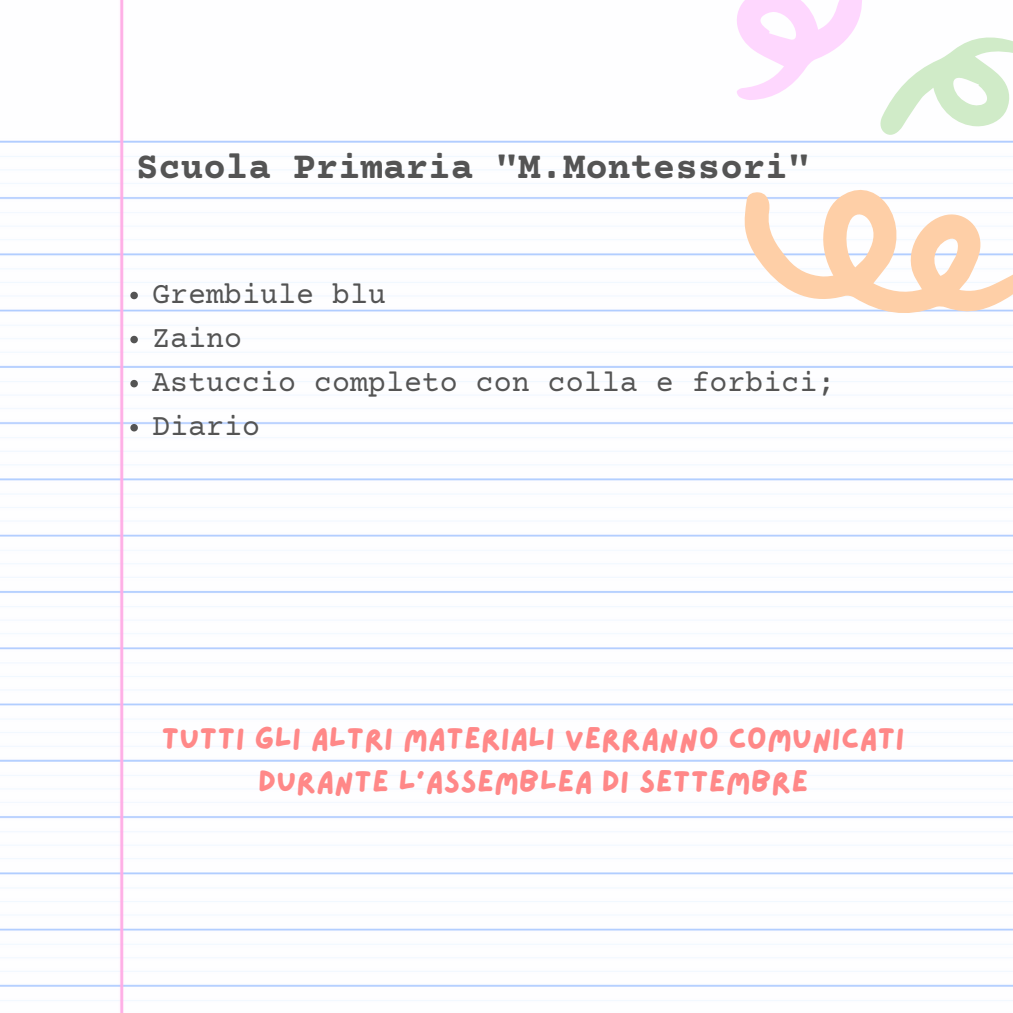
<style>
.page{position:relative;width:1013px;height:1013px;background:#fff}
.page>*{position:absolute;margin:0;border:0;box-sizing:border-box;transform-origin:0 0}
.t1{font:700 37.5px "Courier Prime";color:#545454}
.t2{font:31.25px/43.1px "Lazydog";color:#f88;text-align:center}
.t3{font:30px "Courier Prime";color:#545454}
</style>
<div class="page">
<img style="left:0;top:0;width:1012px;height:1012px">
<svg style="left:130px;top:292px;width:8px;height:7px"></svg>
<svg style="left:130px;top:336px;width:8px;height:7px"></svg>
<svg style="left:130px;top:380px;width:8px;height:7px"></svg>
<svg style="left:130px;top:424px;width:8px;height:7px"></svg>
<svg style="left:714px;top:186px;width:298px;height:221px"></svg>
<svg style="left:689px;top:0;width:323px;height:186px"></svg>
<p class="t1" style="left:136px;top:149px;width:675px">Scuola Primaria "M.Montessori"</p>
<p class="t3" style="left:152px;top:279px;width:235px">Grembiule blu</p>
<p class="t3" style="left:152px;top:323px;width:91px">Zaino</p>
<p class="t3" style="left:152px;top:368px;width:684px">Astuccio completo con colla e forbici;</p>
<p class="t3" style="left:152px;top:412px;width:109px">Diario</p>
<p class="t2" style="left:162px;top:718px;width:744px">TUTTI GLI ALTRI MATERIALI VERRANNO COMUNICATI<br>DURANTE L'ASSEMBLEA DI SETTEMBRE</p>
</div>
